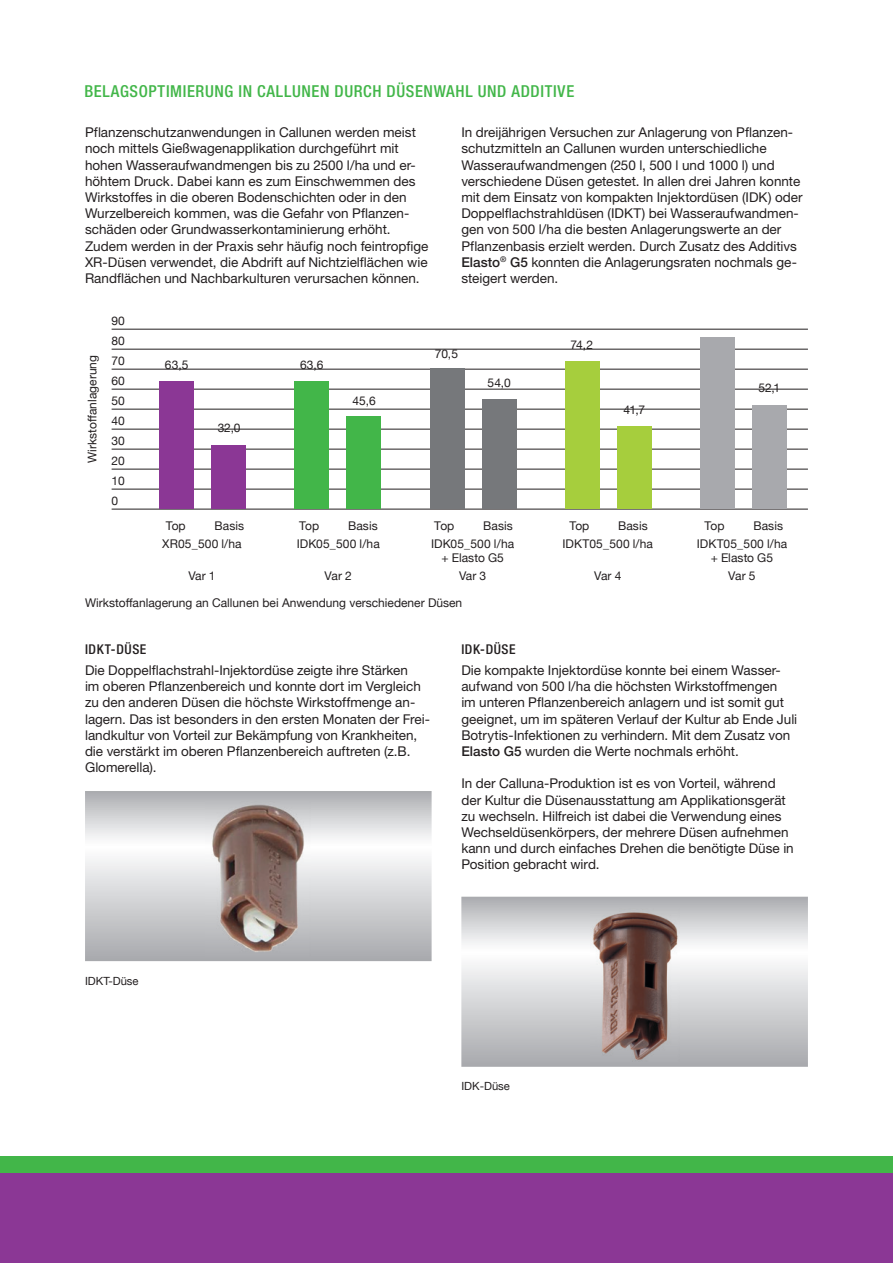
<style>
.page{position:relative;width:893px;height:1263px;background:#fff}
.page>*{position:absolute;margin:0;border:0;box-sizing:border-box;transform-origin:0 0}
.t1{font:500 condensed 16.5px "Helvetica Neue LT Std";letter-spacing:.04em;color:#42b649}
.t2{font:13.5px/16.2px "Helvetica Neue LT Std";color:#231f20}
.t3{font:500 condensed 13.5px "Helvetica Neue LT Std";letter-spacing:.045em;color:#231f20}
.t4{font:12px/20px "Helvetica Neue";color:#231f20;text-align:center}
.t5{font:11.25px "Helvetica Neue";color:#231f20}
.s1{font-weight:500}
</style>
<div class="page">
<div style="left:0;top:1157px;width:893px;height:17px;background:#42b649"></div>
<div style="left:0;top:1174px;width:893px;height:89px;background:#8b3795"></div>
<svg style="left:85px;top:791px;width:347px;height:170px"></svg>
<img style="left:206px;top:802px;width:105px;height:155px">
<svg style="left:461px;top:897px;width:347px;height:170px"></svg>
<img style="left:590px;top:908px;width:89px;height:153px">
<hr style="left:112px;top:329px;width:696px;height:1px;background:#231f20">
<hr style="left:112px;top:349px;width:696px;height:1px;background:#231f20">
<hr style="left:112px;top:369px;width:696px;height:1px;background:#231f20">
<hr style="left:112px;top:389px;width:696px;height:1px;background:#231f20">
<hr style="left:112px;top:409px;width:696px;height:1px;background:#231f20">
<hr style="left:112px;top:429px;width:696px;height:1px;background:#231f20">
<hr style="left:112px;top:449px;width:696px;height:1px;background:#231f20">
<hr style="left:112px;top:469px;width:696px;height:1px;background:#231f20">
<hr style="left:112px;top:489px;width:696px;height:1px;background:#231f20">
<hr style="left:112px;top:509px;width:696px;height:1px;background:#231f20">
<div style="left:160px;top:381px;width:34px;height:128px;background:#8b3795"></div>
<div style="left:212px;top:445px;width:34px;height:64px;background:#8b3795"></div>
<div style="left:295px;top:381px;width:34px;height:128px;background:#42b649"></div>
<div style="left:347px;top:417px;width:34px;height:92px;background:#42b649"></div>
<div style="left:430px;top:369px;width:34px;height:140px;background:#76787b"></div>
<div style="left:482px;top:400px;width:34px;height:109px;background:#76787b"></div>
<div style="left:700px;top:337px;width:34px;height:172px;background:#a8a9ad"></div>
<div style="left:752px;top:405px;width:34px;height:104px;background:#a8a9ad"></div>
<div style="left:565px;top:361px;width:34px;height:148px;background:#a6ce3d"></div>
<div style="left:617px;top:427px;width:34px;height:82px;background:#a6ce3d"></div>
<p class="t1" style="left:84px;top:81px;width:491px">BELAGSOPTIMIERUNG IN CALLUNEN DURCH DÜSENWAHL UND ADDITIVE</p>
<p class="t2" style="left:85px;top:124px;width:345px">Pflanzenschutzanwendungen in Callunen werden meist noch mittels Gießwagenapplikation durchgeführt mit hohen Wasseraufwandmengen bis zu 2500 l/ha und er&shy;höhtem Druck. Dabei kann es zum Einschwemmen des Wirkstoffes in die oberen Bodenschichten oder in den Wurzelbereich kommen, was die Gefahr von Pflanzen&shy;schäden oder Grundwasserkontaminierung erhöht.<br>Zudem werden in der Praxis sehr häufig noch feintropfige XR-Düsen verwendet, die Abdrift auf Nichtzielflächen wie Randflächen und Nachbarkulturen verursachen können.</p>
<p class="t2" style="left:461px;top:124px;width:343px">In dreijährigen Versuchen zur Anlagerung von Pflanzen&shy;schutzmitteln an Callunen wurden unterschiedliche Wasseraufwandmengen (250 l, 500 l und 1000 l) und verschiedene Düsen getestet. In allen drei Jahren konnte mit dem Einsatz von kompakten Injektordüsen (IDK) oder Doppelflachstrahldüsen (IDKT) bei Wasseraufwandmen&shy;gen von 500 l/ha die besten Anlagerungswerte an der Pflanzenbasis erzielt werden. Durch Zusatz des Additivs <span class="s1">Elasto</span><sup>®</sup> <span class="s1">G5</span> konnten die Anlagerungsraten nochmals ge&shy;steigert werden.</p>
<p class="t4" style="left:83px;top:463px;width:110px;rotate:-90deg">Wirkstoffanlagerung</p>
<p class="t4" style="left:112px;top:311px;width:15px;text-align:justify">90<br>80<br>70<br>60<br>50<br>40<br>30<br>20<br>10<br>0</p>
<p class="t4" style="left:165px;top:355px;width:25px">63,5</p>
<p class="t4" style="left:218px;top:419px;width:24px">32,0</p>
<p class="t4" style="left:300px;top:356px;width:25px">63,6</p>
<p class="t4" style="left:353px;top:391px;width:25px">45,6</p>
<p class="t4" style="left:435px;top:345px;width:25px">70,5</p>
<p class="t4" style="left:488px;top:374px;width:25px">54,0</p>
<p class="t4" style="left:571px;top:335px;width:24px">74,2</p>
<p class="t4" style="left:624px;top:400px;width:23px">41,7</p>
<p class="t4" style="left:758px;top:379px;width:23px">52,1</p>
<p class="t4" style="left:166px;top:516px;width:22px">Top</p>
<p class="t4" style="left:215px;top:516px;width:31px">Basis</p>
<p class="t4" style="left:299px;top:516px;width:22px">Top</p>
<p class="t4" style="left:348px;top:516px;width:31px">Basis</p>
<p class="t4" style="left:434px;top:516px;width:22px">Top</p>
<p class="t4" style="left:483px;top:516px;width:31px">Basis</p>
<p class="t4" style="left:569px;top:516px;width:22px">Top</p>
<p class="t4" style="left:618px;top:516px;width:31px">Basis</p>
<p class="t4" style="left:705px;top:516px;width:22px">Top</p>
<p class="t4" style="left:753px;top:516px;width:31px">Basis</p>
<p class="t4" style="left:162px;top:535px;width:81px">XR05_500 l/ha</p>
<p class="t4" style="left:188px;top:566px;width:29px">Var 1</p>
<p class="t4" style="left:297px;top:535px;width:85px">IDK05_500 l/ha</p>
<p class="t4" style="left:325px;top:566px;width:29px">Var 2</p>
<p class="t4" style="left:431px;top:538px;width:85px;line-height:13.5px">IDK05_500 l/ha + Elasto G5</p>
<p class="t4" style="left:459px;top:566px;width:29px">Var 3</p>
<p class="t4" style="left:562px;top:535px;width:92px">IDKT05_500 l/ha</p>
<p class="t4" style="left:594px;top:566px;width:29px">Var 4</p>
<p class="t4" style="left:697px;top:538px;width:92px;line-height:13.5px">IDKT05_500 l/ha + Elasto G5</p>
<p class="t4" style="left:728px;top:566px;width:29px">Var 5</p>
<p class="t4" style="left:85px;top:594px;width:379px">Wirkstoffanlagerung an Callunen bei Anwendung verschiedener Düsen</p>
<p class="t3" style="left:85px;top:642px;width:63px">IDKT-DÜSE</p>
<p class="t2" style="left:85px;top:662px;width:346px">Die Doppelflachstrahl-Injektordüse zeigte ihre Stärken<br>im oberen Pflanzenbereich und konnte dort im Vergleich zu den anderen Düsen die höchste Wirkstoffmenge an&shy;lagern. Das ist besonders in den ersten Monaten der Frei&shy;landkultur von Vorteil zur Bekämpfung von Krankheiten, die verstärkt im oberen Pflanzenbereich auftreten (z.B.<br>Glomerella).</p>
<p class="t3" style="left:461px;top:642px;width:56px">IDK-DÜSE</p>
<p class="t2" style="left:461px;top:662px;width:337px">Die kompakte Injektordüse konnte bei einem Wasser&shy;aufwand von 500 l/ha die höchsten Wirkstoffmengen<br>im unteren Pflanzenbereich anlagern und ist somit gut geeignet, um im späteren Verlauf der Kultur ab Ende Juli Botrytis-Infektionen zu verhindern. Mit dem Zusatz von <span class="s1">Elasto G5</span> wurden die Werte nochmals erhöht.</p>
<p class="t2" style="left:461px;top:775px;width:334px">In der Calluna-Produktion ist es von Vorteil, während der Kultur die Düsenausstattung am Applikationsgerät zu wechseln. Hilfreich ist dabei die Verwendung eines Wechseldüsenkörpers, der mehrere Düsen aufnehmen kann und durch einfaches Drehen die benötigte Düse in Position gebracht wird.</p>
<p class="t5" style="left:85px;top:972px;width:55px">IDKT-Düse</p>
<p class="t5" style="left:461px;top:1078px;width:50px">IDK-Düse</p>
</div>
